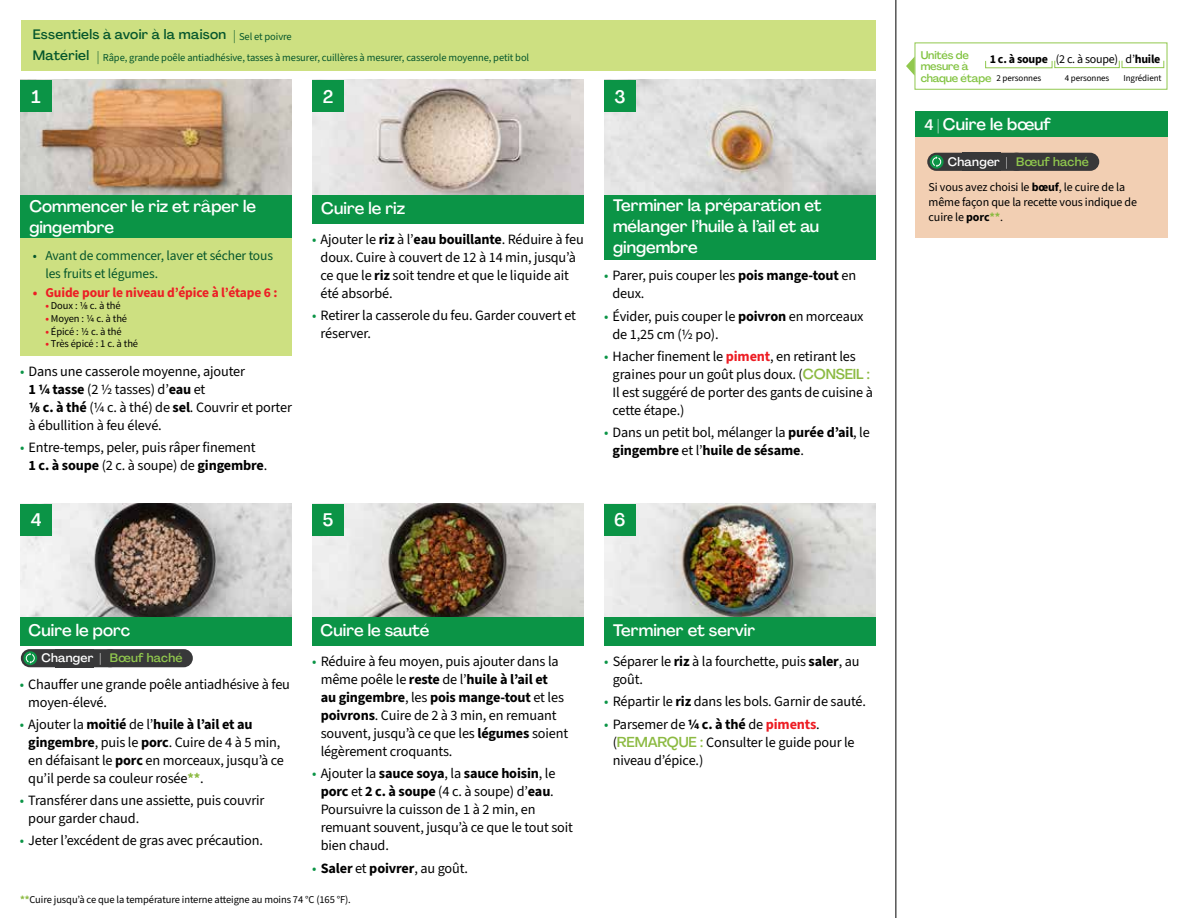
<style>
.page{position:relative;width:1188px;height:918px;background:#fff}
.page>*{position:absolute;margin:0;border:0;box-sizing:border-box;transform-origin:0 0}
.t1{font:500 18px "Agrandir";color:#fff}
.t2{font:500 16.5px/21.1px "Agrandir";color:#fff}
.t3{font:14.25px/18px "Source Sans 3";letter-spacing:-.01em;color:#000}
.t4{font:700 14.25px "Source Sans 3";letter-spacing:-.01em;color:#000}
.t5{font:13.5px/18px "Source Sans 3";letter-spacing:-.01em;color:#05562c}
.t6{font:700 13.5px "Source Sans Pro";letter-spacing:-.01em;color:#ed1d24}
.t7{font:500 13.5px "Agrandir";letter-spacing:.02em;color:#05562c}
.t8{font:500 12.15px "Agrandir";letter-spacing:.02em;color:#91c84e}
.t9{font:12px/15px "Source Sans 3";letter-spacing:-.01em;color:#000}
.t10{font:700 12px "Source Sans 3";letter-spacing:-.02em;color:#000}
.t11{font:500 11.1px/11.7px "Agrandir";letter-spacing:-.015em;color:#82c341}
.t12{font:10.5px "Source Sans 3";letter-spacing:-.01em;color:#05562c}
.t13{font:10.5px "Source Sans 3";letter-spacing:-.01em;color:#000}
.t14{font:10.5px "Source Sans Pro";letter-spacing:-.01em;color:#000}
.t15{font:9px "Source Sans 3";letter-spacing:-.01em;color:#000}
.s1{font-family:"Agrandir";font-weight:500;font-size:13.5px}
.s2{font-weight:700;color:#ed1d24}
.s3{color:#0b9446}
.s4{font-weight:700}
.s5{font-family:"Agrandir";font-weight:500;color:#8cba42}
.s6{color:#fff}
.s7{font-weight:700;color:#8cba42}
.s8{font-weight:400;color:#0b9446}
.s9{font-weight:400}
.s10{font-size:15px}
</style>
<div class="page">
<img style="left:20px;top:504px;width:272px;height:113px">
<img style="left:312px;top:504px;width:272px;height:113px">
<img style="left:604px;top:503px;width:272px;height:114px">
<img style="left:20px;top:80px;width:272px;height:115px">
<img style="left:312px;top:80px;width:272px;height:115px">
<img style="left:604px;top:80px;width:272px;height:115px">
<div style="left:312px;top:195px;width:272px;height:29px;background:#0b9446"></div>
<div style="left:20px;top:195px;width:272px;height:45px;background:#0b9446"></div>
<div style="left:20px;top:617px;width:272px;height:29px;background:#0b9446"></div>
<div style="left:312px;top:617px;width:272px;height:29px;background:#0b9446"></div>
<div style="left:604px;top:617px;width:272px;height:29px;background:#0b9446"></div>
<div style="left:604px;top:195px;width:272px;height:65px;background:#0b9446"></div>
<div style="left:21px;top:20px;width:855px;height:51px;background:#cde081"></div>
<div style="left:20px;top:238px;width:272px;height:118px;background:#cde081"></div>
<hr style="left:896px;top:0;width:1px;height:918px;background:#000">
<div style="left:20px;top:504px;width:32px;height:32px;background:#0b9446"></div>
<div style="left:20px;top:80px;width:32px;height:32px;background:#0b9446"></div>
<div style="left:312px;top:504px;width:32px;height:32px;background:#0b9446"></div>
<div style="left:312px;top:80px;width:32px;height:32px;background:#0b9446"></div>
<div style="left:604px;top:504px;width:32px;height:32px;background:#0b9446"></div>
<div style="left:604px;top:80px;width:32px;height:32px;background:#0b9446"></div>
<svg style="left:906px;top:56px;width:9px;height:20px"></svg>
<div style="left:915px;top:43px;width:252px;height:47px;border:1px solid #91c84e"></div>
<div style="left:985px;top:61px;width:67px;height:7px;border:1px solid #91c84e"></div>
<div style="left:1054px;top:60px;width:66px;height:8px;border:1px solid #91c84e"></div>
<div style="left:1122px;top:60px;width:42px;height:8px;border:1px solid #91c84e"></div>
<div style="left:916px;top:137px;width:252px;height:101px;background:#f2cfb3"></div>
<div style="left:916px;top:111px;width:252px;height:26px;background:#0b9446"></div>
<div style="left:21px;top:649px;width:98px;height:18px;background:#383839;border-radius:9px"></div>
<svg style="left:23px;top:651px;width:14px;height:14px"></svg>
<svg style="left:26px;top:653px;width:9px;height:11px"></svg>
<div style="left:101px;top:649px;width:92px;height:18px;background:#383839;border-radius:9px"></div>
<div style="left:927px;top:153px;width:99px;height:18px;background:#383839;border-radius:9px"></div>
<svg style="left:930px;top:155px;width:14px;height:14px"></svg>
<svg style="left:932px;top:156px;width:9px;height:11px"></svg>
<div style="left:1007px;top:153px;width:92px;height:18px;background:#383839;border-radius:9px"></div>
<p class="t7" style="left:33px;top:26px;width:195px">Essentiels à avoir à la maison</p>
<p class="t12" style="left:233px;top:30px;width:60px"><span class="s1">|</span> Sel et poivre</p>
<p class="t7" style="left:33px;top:47px;width:58px">Matériel</p>
<p class="t12" style="left:97px;top:51px;width:433px"><span class="s1">|</span> Râpe, grande poêle antiadhésive, tasses à mesurer, cuillères à mesurer, casserole moyenne, petit bol</p>
<p class="t1" style="left:32px;top:86px;width:11px">1</p>
<p class="t1" style="left:323px;top:86px;width:12px">2</p>
<p class="t1" style="left:614px;top:85px;width:13px">3</p>
<p class="t2" style="left:29px;top:196px;width:228px">Commencer le riz et râper le gingembre</p>
<p class="t5" style="left:45px;top:247px;width:229px;text-indent:-13px">• Avant de commencer, laver et sécher tous les fruits et légumes.</p>
<p class="t6" style="left:33px;top:283px;width:246px">• Guide pour le niveau d’épice à l’étape 6 :</p>
<p class="t14" style="left:45px;top:299px;width:77px"><span class="s2">•</span> Doux : 1/8 c. à thé</p>
<p class="t14" style="left:45px;top:312px;width:83px"><span class="s2">•</span> Moyen : 1/4 c. à thé</p>
<p class="t14" style="left:45px;top:325px;width:78px"><span class="s2">•</span> Épicé : 1/2 c. à thé</p>
<p class="t14" style="left:45px;top:337px;width:94px"><span class="s2">•</span> Très épicé : 1 c. à thé</p>
<p class="t3" style="left:29px;top:362px;width:265px;text-indent:-9px"><span class="s3">•</span> Dans une casserole moyenne, ajouter<br><span class="s4">1 ¼ tasse</span> (2 ½ tasses) d’<span class="s4">eau</span> et<br><span class="s4">1/8 c. à thé</span> (¼ c. à thé) de <span class="s4">sel</span>. Couvrir et porter à ébullition à feu élevé.</p>
<p class="t3" style="left:29px;top:438px;width:240px;text-indent:-9px"><span class="s3">•</span> Entre-temps, peler, puis râper finement<br><span class="s4">1 c. à soupe</span> (2 c. à soupe) de <span class="s4">gingembre</span>.</p>
<p class="t1" style="left:31px;top:509px;width:12px">4</p>
<p class="t2" style="left:321px;top:198px;width:85px">Cuire le riz</p>
<p class="t2" style="left:613px;top:195px;width:210px">Terminer la préparation et mélanger l’huile à l’ail et au gingembre</p>
<p class="t3" style="left:321px;top:230px;width:265px;text-indent:-9px"><span class="s3">•</span> Ajouter le <span class="s4">riz</span> à l’<span class="s4">eau bouillante</span>. Réduire à feu doux. Cuire à couvert de 12 à 14 min, jusqu’à ce que le <span class="s4">riz</span> soit tendre et que le liquide ait été absorbé.</p>
<p class="t3" style="left:321px;top:307px;width:257px;text-indent:-9px"><span class="s3">•</span> Retirer la casserole du feu. Garder couvert et réserver.</p>
<p class="t3" style="left:613px;top:267px;width:245px;text-indent:-9px"><span class="s3">•</span> Parer, puis couper les <span class="s4">pois mange-tout</span> en deux.</p>
<p class="t3" style="left:613px;top:307px;width:253px;text-indent:-9px"><span class="s3">•</span> Évider, puis couper le <span class="s4">poivron</span> en morceaux de 1,25 cm (½ po).</p>
<p class="t3" style="left:613px;top:347px;width:262px;text-indent:-9px"><span class="s3">•</span> Hacher finement le <span class="s2">piment</span>, en retirant les graines pour un goût plus doux. (<span class="s5">CONSEIL :<br></span>Il est suggéré de porter des gants de cuisine à cette étape.)</p>
<p class="t3" style="left:613px;top:423px;width:259px;text-indent:-9px"><span class="s3">•</span> Dans un petit bol, mélanger la <span class="s4">purée d’ail</span>, le <span class="s4">gingembre</span> et l’<span class="s4">huile de sésame</span>.</p>
<p class="t1" style="left:323px;top:509px;width:12px">5</p>
<p class="t1" style="left:614px;top:509px;width:13px">6</p>
<p class="t2" style="left:29px;top:620px;width:103px">Cuire le porc</p>
<p class="t2" style="left:321px;top:620px;width:110px">Cuire le sauté</p>
<p class="t2" style="left:613px;top:620px;width:144px">Terminer et servir</p>
<p class="t8" style="left:41px;top:651px;width:143px"><span class="s6">Changer |</span> Bœuf haché</p>
<p class="t3" style="left:28px;top:675px;width:263px;text-indent:-9px"><span class="s3">•</span> Chauffer une grande poêle antiadhésive à feu moyen-élevé.</p>
<p class="t3" style="left:28px;top:715px;width:257px;text-indent:-9px"><span class="s3">•</span> Ajouter la <span class="s4">moitié</span> de l’<span class="s4">huile à l’ail et au gingembre</span>, puis le <span class="s4">porc</span>. Cuire de 4 à 5 min, en défaisant le <span class="s4">porc</span> en morceaux, jusqu’à ce qu’il perde sa couleur rosée<span class="s7">**</span>.</p>
<p class="t3" style="left:28px;top:791px;width:238px;text-indent:-9px"><span class="s3">•</span> Transférer dans une assiette, puis couvrir pour garder chaud.</p>
<p class="t3" style="left:20px;top:832px;width:245px"><span class="s3">•</span> Jeter l’excédent de gras avec précaution.</p>
<p class="t3" style="left:321px;top:652px;width:249px;text-indent:-9px"><span class="s3">•</span> Réduire à feu moyen, puis ajouter dans la même poêle le <span class="s4">reste</span> de l’<span class="s4">huile à l’ail et<br>au gingembre</span>, les <span class="s4">pois mange-tout</span> et les <span class="s4">poivrons</span>. Cuire de 2 à 3 min, en remuant souvent, jusqu’à ce que les <span class="s4">légumes</span> soient légèrement croquants.</p>
<p class="t3" style="left:321px;top:765px;width:254px;text-indent:-9px"><span class="s3">•</span> Ajouter la <span class="s4">sauce soya</span>, la <span class="s4">sauce hoisin</span>, le <span class="s4">porc</span> et <span class="s4">2 c. à soupe</span> (4 c. à soupe) d’<span class="s4">eau</span>.<br>Poursuivre la cuisson de 1 à 2 min, en remuant souvent, jusqu’à ce que le tout soit bien chaud.</p>
<p class="t4" style="left:312px;top:859px;width:157px"><span class="s8">•</span> Saler <span class="s9">et</span> poivrer<span class="s9">, au goût.</span></p>
<p class="t13" style="left:20px;top:893px;width:332px"><span class="s7">**</span>Cuire jusqu’à ce que la température interne atteigne au moins 74 °C (165 °F).</p>
<p class="t3" style="left:613px;top:652px;width:248px;text-indent:-9px"><span class="s3">•</span> Séparer le <span class="s4">riz</span> à la fourchette, puis <span class="s4">saler</span>, au goût.</p>
<p class="t3" style="left:604px;top:693px;width:263px"><span class="s3">•</span> Répartir le <span class="s4">riz</span> dans les bols. Garnir de sauté.</p>
<p class="t3" style="left:613px;top:715px;width:244px;text-indent:-9px"><span class="s3">•</span> Parsemer de <span class="s4">¼ c. à thé</span> de <span class="s2">piments</span>. (<span class="s5">REMARQUE :</span> Consulter le guide pour le niveau d’épice.)</p>
<p class="t11" style="left:921px;top:49px;width:72px">Unités de mesure à chaque étape</p>
<p class="t10" style="left:990px;top:51px;width:172px">1 c. à soupe <span class="s9">(2 c. à soupe) d’</span>huile</p>
<p class="t15" style="left:997px;top:72px;width:46px">2 personnes</p>
<p class="t15" style="left:1065px;top:72px;width:46px">4 personnes</p>
<p class="t15" style="left:1123px;top:72px;width:40px">Ingrédient</p>
<p class="t2" style="left:924px;top:113px;width:128px"><span class="s10">4 |</span> Cuire le bœuf</p>
<p class="t8" style="left:948px;top:154px;width:143px"><span class="s6">Changer |</span> Bœuf haché</p>
<p class="t9" style="left:929px;top:180px;width:210px">Si vous avez choisi le <span class="s4">bœuf</span>, le cuire de la même façon que la recette vous indique de cuire le <span class="s4">porc</span><span class="s7">**</span>.</p>
</div>
